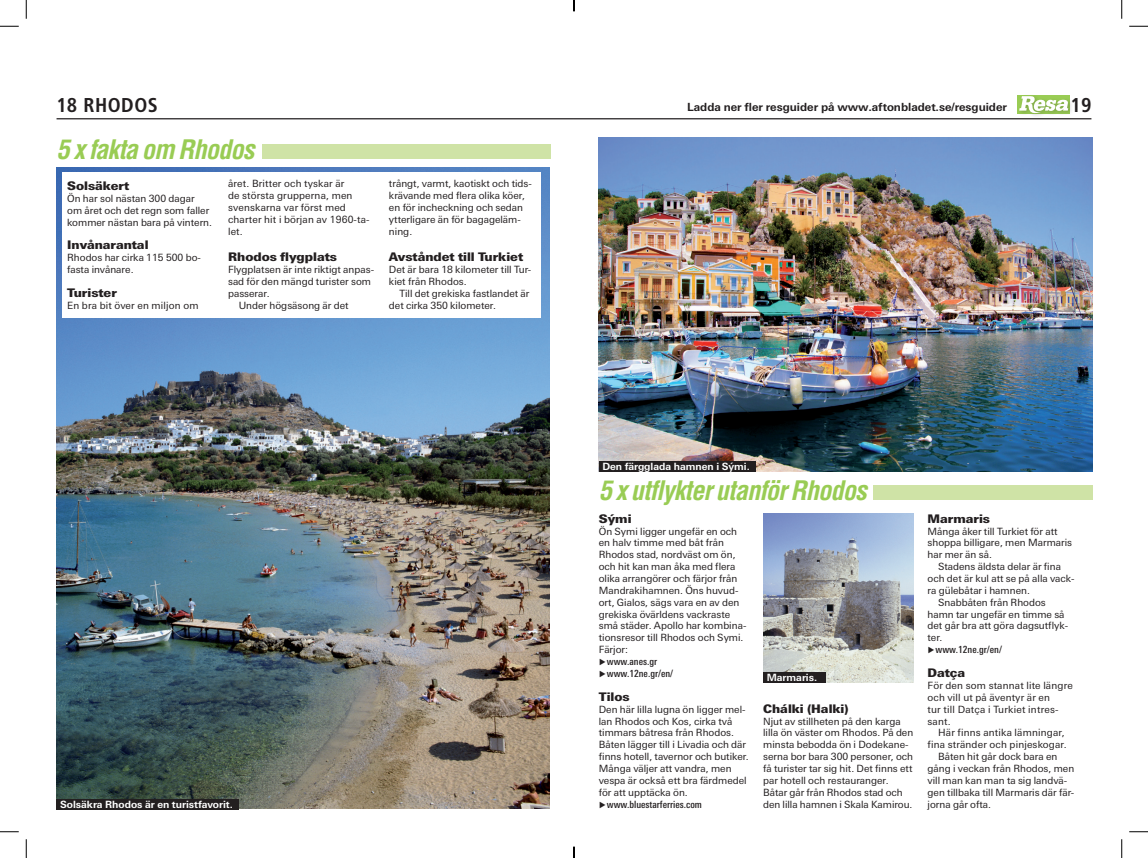
<style>
.page{position:relative;width:1148px;height:858px;background:#fff}
.page>*{position:absolute;margin:0;border:0;box-sizing:border-box;transform-origin:0 0}
.t1{font:26.25px "Helvetica Condensed AB Halvfet Kursiv";letter-spacing:-.03em;color:#99cc54}
.t2{font:700 condensed 20px "Frutiger";color:#231f20}
.t3{font:900 11.88px "Linotype Univers AB Basic";color:#231f20}
.t4{font:700 11.25px "Linotype Univers AB Basic";color:#231f20}
.t5{font:10px/11.9px "Linotype Univers AB Basic";color:#231f20}
.t6{font:700 10px "Linotype Univers AB Basic";color:#fff}
.t7{font:500 condensed 10px/11.9px "Linotype Univers";color:#231f20}
</style>
<div class="page">
<hr style="left:57px;top:118px;width:517px;height:1px;background:#231f20">
<hr style="left:574px;top:118px;width:517px;height:1px;background:#231f20">
<div style="left:1017px;top:94px;width:56px;height:25px;background:#231f20;opacity:.22"></div>
<svg style="left:1019px;top:96px;width:49px;height:18px"></svg>
<div style="left:262px;top:144px;width:288px;height:15px;background:#cfe3a6"></div>
<div style="left:873px;top:485px;width:219px;height:15px;background:#cfe3a6"></div>
<img style="left:57px;top:167px;width:492px;height:641px">
<div style="left:62px;top:172px;width:478px;height:145px;background:#fff"></div>
<img style="left:599px;top:138px;width:493px;height:334px">
<img style="left:763px;top:513px;width:150px;height:170px">
<div style="left:599px;top:461px;width:156px;height:11px;background:#231f20"></div>
<div style="left:763px;top:672px;width:62px;height:11px;background:#231f20"></div>
<div style="left:57px;top:799px;width:182px;height:11px;background:#231f20"></div>
<svg style="left:0;top:25px;width:19px;height:2px"></svg>
<svg style="left:1129px;top:25px;width:19px;height:2px"></svg>
<svg style="left:0;top:831px;width:19px;height:1px"></svg>
<svg style="left:1129px;top:831px;width:19px;height:1px"></svg>
<svg style="left:25px;top:0;width:2px;height:19px"></svg>
<svg style="left:25px;top:839px;width:2px;height:19px"></svg>
<svg style="left:1121px;top:0;width:1px;height:19px"></svg>
<svg style="left:1121px;top:839px;width:1px;height:19px"></svg>
<svg style="left:573px;top:0;width:2px;height:11px"></svg>
<svg style="left:573px;top:847px;width:2px;height:11px"></svg>
<h2 class="t2" style="left:57px;top:93px;width:40px">18 RHODOS</h2>
<p class="t4" style="left:687px;top:100px;width:321px">Ladda ner fler resguider på www.aftonbladet.se/resguider</p>
<h2 class="t2" style="left:1070px;top:93px;width:22px">19</h2>
<h1 class="t1" style="left:57px;top:132px;width:199px">5 x fakta om Rhodos</h1>
<p class="t3" style="left:67px;top:178px;width:63px">Solsäkert</p>
<p class="t5" style="left:67px;top:192px;width:146px">Ön har sol nästan 300 dagar om året och det regn som faller kommer nästan bara på vintern.</p>
<p class="t3" style="left:67px;top:238px;width:83px">Invånarantal</p>
<p class="t5" style="left:67px;top:252px;width:135px">Rhodos har cirka 115 500 bo&shy;fasta invånare.</p>
<p class="t3" style="left:67px;top:285px;width:51px">Turister</p>
<p class="t5" style="left:67px;top:299px;width:133px">En bra bit över en miljon om</p>
<p class="t5" style="left:228px;top:178px;width:143px">året. Britter och tyskar är<br>de största grupperna, men svenskarna var först med charter hit i början av 1960-ta&shy;let.</p>
<p class="t3" style="left:228px;top:250px;width:110px">Rhodos flygplats</p>
<p class="t5" style="left:228px;top:264px;width:147px">Flygplatsen är inte riktigt anpas-</p>
<p class="t5" style="left:228px;top:276px;width:144px">sad för den mängd turister som</p>
<p class="t5" style="left:228px;top:287px;width:43px">passerar.</p>
<p class="t5" style="left:239px;top:299px;width:111px">Under högsäsong är det</p>
<p class="t5" style="left:389px;top:178px;width:144px">trångt, varmt, kaotiskt och tids&shy;krävande med flera olika köer, en för incheckning och sedan ytterligare än för bagageläm&shy;ning.</p>
<p class="t3" style="left:389px;top:250px;width:136px">Avståndet till Turkiet</p>
<p class="t5" style="left:389px;top:264px;width:144px">Det är bara 18 kilometer till Tur&shy;kiet från Rhodos.</p>
<p class="t5" style="left:389px;top:287px;width:142px;text-indent:11px">Till det grekiska fastlandet är det cirka 350 kilometer.</p>
<p class="t6" style="left:60px;top:798px;width:174px">Solsäkra Rhodos är en turistfavorit.</p>
<p class="t6" style="left:602px;top:460px;width:149px">Den färgglada hamnen i Sými.</p>
<h1 class="t1" style="left:599px;top:474px;width:270px">5 x utflykter utanför Rhodos</h1>
<p class="t3" style="left:599px;top:511px;width:34px">Sými</p>
<p class="t5" style="left:599px;top:525px;width:149px">Ön Symi ligger ungefär en och en halv timme med båt från<br>Rhodos stad, nordväst om ön, och hit kan man åka med flera olika arrangörer och färjor från<br>Mandrakihamnen. Öns huvud&shy;ort, Gialos, sägs vara en av den grekiska övärldens vackraste små städer. Apollo har kombina&shy;tionsresor till Rhodos och Symi.<br>Färjor:</p>
<p class="t7" style="left:607px;top:655px;width:68px">www.anes.gr www.12ne.gr/en/</p>
<p class="t3" style="left:599px;top:689px;width:32px">Tilos</p>
<p class="t5" style="left:599px;top:703px;width:151px">Den här lilla lugna ön ligger mel&shy;lan Rhodos och Kos, cirka två timmars båtresa från Rhodos.<br>Båten lägger till i Livadia och där finns hotell, tavernor och butiker.<br>Många väljer att vandra, men vespa är också ett bra färdmedel för att upptäcka ön.</p>
<p class="t7" style="left:607px;top:798px;width:97px">www.bluestarferries.com</p>
<p class="t6" style="left:767px;top:671px;width:52px">Marmaris.</p>
<p class="t3" style="left:763px;top:701px;width:87px">Chálki (Halki)</p>
<p class="t5" style="left:763px;top:715px;width:152px">Njut av stillheten på den karga lilla ön väster om Rhodos. På den minsta bebodda ön i Dodekane&shy;serna bor bara 300 personer, och få turister tar sig hit. Det finns ett par hotell och restauranger.<br>Båtar går från Rhodos stad och den lilla hamnen i Skala Kamirou.</p>
<p class="t3" style="left:927px;top:511px;width:64px">Marmaris</p>
<p class="t5" style="left:927px;top:525px;width:146px">Många åker till Turkiet för att shoppa billigare, men Marmaris har mer än så.</p>
<p class="t5" style="left:938px;top:561px;width:124px">Stadens äldsta delar är fina</p>
<p class="t5" style="left:927px;top:572px;width:149px">och det är kul att se på alla vack-</p>
<p class="t5" style="left:927px;top:584px;width:104px">ra gülebåtar i hamnen.</p>
<p class="t5" style="left:938px;top:596px;width:109px">Snabbåten från Rhodos</p>
<p class="t5" style="left:927px;top:608px;width:139px">hamn tar ungefär en timme så</p>
<p class="t5" style="left:927px;top:620px;width:142px">det går bra att göra dagsutflyk-</p>
<p class="t5" style="left:927px;top:632px;width:16px">ter.</p>
<p class="t7" style="left:935px;top:644px;width:68px">www.12ne.gr/en/</p>
<p class="t3" style="left:927px;top:665px;width:39px">Datça</p>
<p class="t5" style="left:927px;top:679px;width:147px">För den som stannat lite längre och vill ut på äventyr är en<br>tur till Datça i Turkiet intres&shy;sant.</p>
<p class="t5" style="left:938px;top:727px;width:128px">Här finns antika lämningar,</p>
<p class="t5" style="left:927px;top:739px;width:141px">fina stränder och pinjeskogar.</p>
<p class="t5" style="left:938px;top:751px;width:121px">Båten hit går dock bara en</p>
<p class="t5" style="left:927px;top:762px;width:148px">gång i veckan från Rhodos, men</p>
<p class="t5" style="left:927px;top:774px;width:141px">vill man kan man ta sig landvä-</p>
<p class="t5" style="left:927px;top:786px;width:148px">gen tillbaka till Marmaris där fär-</p>
<p class="t5" style="left:927px;top:798px;width:65px">jorna går ofta.</p>
</div>
